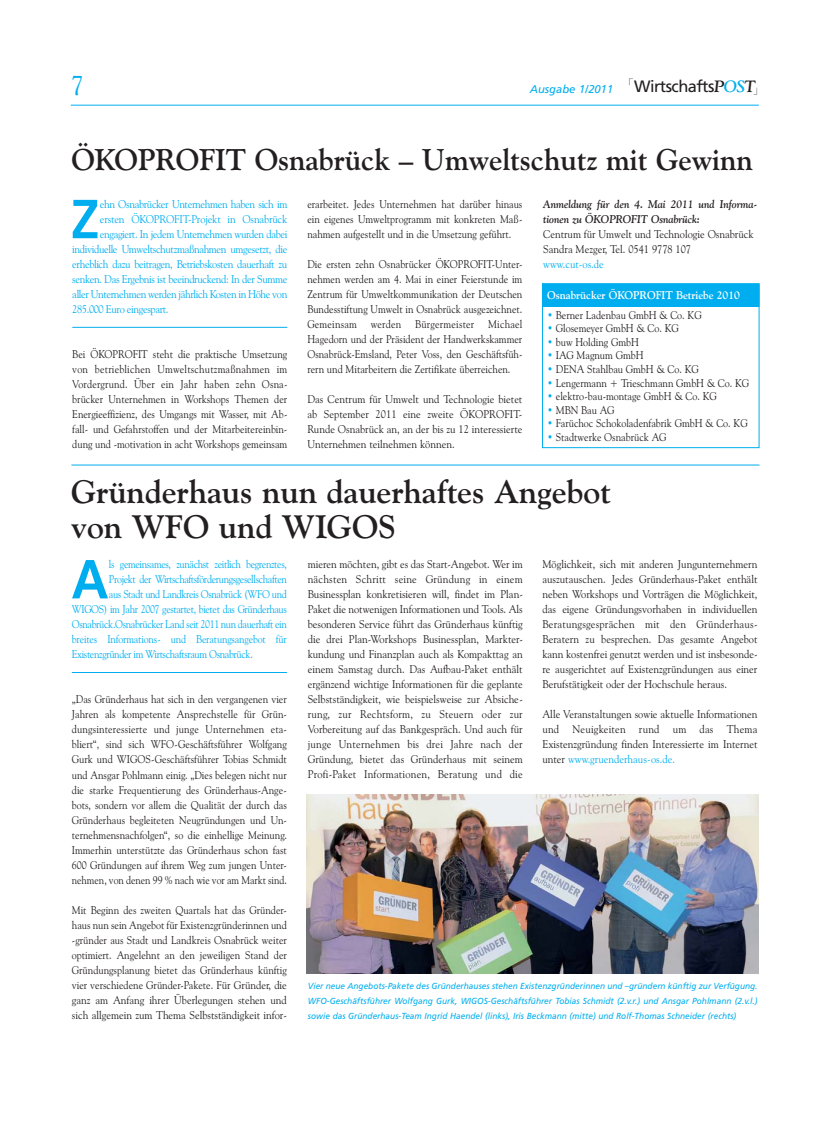
<style>
.page{position:relative;width:830px;height:1138px;background:#fff}
.page>*{position:absolute;margin:0;border:0;box-sizing:border-box;transform-origin:0 0}
.t1{font:700 54.88px "Frutiger";color:#00aeef;scale:.93 1}
.t2{font:700 32.5px/35px "Goudy Old Style BT";color:#231f20}
.t3{font:700 30px "Goudy Old Style BT";color:#231f20}
.t4{font:26.25px "Goudy Old Style BT";color:#00aeef}
.t5{font:16.38px "Frutiger";letter-spacing:-.035em;color:#231f20}
.t6{font:11.25px/15px "Goudy Old Style BT";color:#231f20;text-align:justify;scale:.9 1}
.t7{font:11.25px/15px "Goudy Old Style BT";color:#231f20;text-align:justify;scale:.93 1}
.t8{font:11.25px "Goudy Old Style BT";letter-spacing:-.035em;color:#00aeef;scale:.93 1}
.t9{font:11.25px "Goudy Old Style BT";letter-spacing:-.035em;color:#00aeef;scale:.89 1}
.t10{font:italic 700 11.25px/15px "Goudy Old Style BT";color:#231f20;scale:.93 1}
.t11{font:11.25px "Goudy Old Style BT";letter-spacing:-.015em;color:#00aeef;scale:.89 1}
.t12{font:11.25px "Goudy Old Style BT";letter-spacing:-.015em;color:#00aeef;scale:.93 1}
.t13{font:700 11.25px "Goudy Old Style BT";color:#fff;scale:.95 1}
.t14{font:italic 11.25px "Frutiger";color:#00aeef}
.t15{font:11.25px "Goudy Old Style BT";color:#00aeef;scale:.93 1}
.t16{font:italic 8.75px/15px "Frutiger";color:#00aeef;text-align:justify;scale:.95 1}
.s1{font-family:"Goudy Old Style BT";font-weight:700;font-style:italic}
.s2{font-family:"Goudy Old Style BT";font-weight:700;font-style:italic;color:#00aeef}
.s3{color:#00aeef}
</style>
<div class="page">
<hr style="left:71px;top:105px;width:687px;height:1px;background:#00aeef">
<hr style="left:72px;top:327px;width:215px;height:1px;background:#00aeef">
<hr style="left:71px;top:464px;width:688px;height:1px;background:#00aeef">
<hr style="left:72px;top:672px;width:215px;height:1px;background:#00aeef">
<div style="left:542px;top:283px;width:217px;height:165px;border:1px solid #00aeef"></div>
<div style="left:542px;top:284px;width:216px;height:22px;background:#00aeef"></div>
<div style="left:542px;top:284px;width:217px;height:23px;border:1px solid #00aeef"></div>
<img style="left:306px;top:794px;width:452px;height:179px">
<h3 class="t4" style="left:71px;top:75px;width:14px">7</h3>
<p class="t14" style="left:529px;top:84px;width:85px">Ausgabe 1/2011</p>
<h3 class="t5" style="left:633px;top:80px;width:123px">Wirtschafts<span class="s1">P</span><span class="s2">OS</span><span class="s1">T</span></h3>
<h3 class="t3" style="left:71px;top:147px;width:682px">ÖKOPROFIT Osnabrück – Umweltschutz mit Gewinn</h3>
<p class="t6" style="left:307px;top:198px;width:240px">erarbeitet. Jedes Unternehmen hat darüber hinaus ein eigenes Umweltprogramm mit konkreten Maß&shy;nahmen aufgestellt und in die Umsetzung geführt.</p>
<p class="t6" style="left:307px;top:258px;width:240px">Die ersten zehn Osnabrücker ÖKOPROFIT-Unter&shy;nehmen werden am 4. Mai in einer Feierstunde im Zentrum für Umweltkommunikation der Deutschen Bundesstiftung Umwelt in Osnabrück ausgezeichnet.<br>Gemeinsam werden Bürgermeister Michael Hagedorn und der Präsident der Handwerkskammer Osnabrück-Emsland, Peter Voss, den Geschäftsfüh&shy;rern und Mitarbeitern die Zertifikate überreichen.</p>
<p class="t7" style="left:307px;top:393px;width:233px">Das Centrum für Umwelt und Technologie bietet ab September 2011 eine zweite ÖKOPROFIT-Runde Osnabrück an, an der bis zu 12 interessierte Unternehmen teilnehmen können.</p>
<h1 class="t1" style="left:71px;top:197px;width:32px">Z</h1>
<p class="t8" style="left:100px;top:200px;width:203px">ehn Osnabrücker Unternehmen haben sich im</p>
<p class="t10" style="left:543px;top:198px;width:231px">Anmeldung für den 4. Mai 2011 und Informa&shy;tionen zu ÖKOPROFIT Osnabrück:</p>
<p class="t7" style="left:543px;top:228px;width:228px">Centrum für Umwelt und Technologie Osnabrück<br>Sandra Mezger, Tel. 0541 9778 107</p>
<p class="t15" style="left:543px;top:260px;width:67px">www.cut-os.de</p>
<p class="t13" style="left:547px;top:290px;width:204px">Osnabrücker ÖKOPROFIT Betriebe 2010</p>
<p class="t6" style="left:547px;top:308px;width:173px"><span class="s3">•</span> Berner Ladenbau GmbH &amp; Co. KG</p>
<p class="t6" style="left:547px;top:322px;width:148px"><span class="s3">•</span> Glosemeyer GmbH &amp; Co. KG</p>
<p class="t6" style="left:547px;top:335px;width:104px"><span class="s3">•</span> buw Holding GmbH</p>
<p class="t6" style="left:547px;top:349px;width:109px"><span class="s3">•</span> IAG Magnum GmbH</p>
<p class="t6" style="left:547px;top:362px;width:170px"><span class="s3">•</span> DENA Stahlbau GmbH &amp; Co. KG</p>
<p class="t6" style="left:547px;top:376px;width:226px"><span class="s3">•</span> Lengermann + Trieschmann GmbH &amp; Co. KG</p>
<p class="t6" style="left:547px;top:389px;width:190px"><span class="s3">•</span> elektro-bau-montage GmbH &amp; Co. KG</p>
<p class="t6" style="left:547px;top:403px;width:76px"><span class="s3">•</span> MBN Bau AG</p>
<p class="t6" style="left:547px;top:416px;width:224px"><span class="s3">•</span> Farüchoc Schokoladenfabrik GmbH &amp; Co. KG</p>
<p class="t6" style="left:547px;top:430px;width:134px"><span class="s3">•</span> Stadtwerke Osnabrück AG</p>
<p class="t12" style="left:100px;top:215px;width:203px">ersten ÖKOPROFIT-Projekt in Osnabrück</p>
<p class="t8" style="left:100px;top:230px;width:203px">engagiert. In jedem Unternehmen wurden dabei</p>
<p class="t8" style="left:72px;top:245px;width:232px">individuelle Umweltschutzmaßnahmen umgesetzt, die</p>
<p class="t8" style="left:72px;top:260px;width:232px">erheblich dazu beitragen, Betriebskosten dauerhaft zu</p>
<p class="t8" style="left:72px;top:275px;width:232px">senken. Das Ergebnis ist beeindruckend: In der Summe</p>
<p class="t8" style="left:72px;top:290px;width:232px">aller Unternehmen werden jährlich Kosten in Höhe von</p>
<p class="t8" style="left:72px;top:305px;width:105px">285.000 Euro eingespart.</p>
<p class="t6" style="left:72px;top:348px;width:240px">Bei ÖKOPROFIT steht die praktische Umsetzung von betrieblichen Umweltschutzmaßnahmen im Vordergrund. Über ein Jahr haben zehn Osna&shy;brücker Unternehmen in Workshops Themen der Energieeffizienz, des Umgangs mit Wasser, mit Ab&shy;fall- und Gefahrstoffen und der Mitarbeitereinbin&shy;dung und -motivation in acht Workshops gemeinsam</p>
<h2 class="t2" style="left:71px;top:477px;width:540px">Gründerhaus nun dauerhaftes Angebot von WFO und WIGOS</h2>
<h1 class="t1" style="left:71px;top:557px;width:41px">A</h1>
<p class="t9" style="left:109px;top:560px;width:201px">ls gemeinsames, zunächst zeitlich begrenztes,</p>
<p class="t7" style="left:307px;top:558px;width:233px">mieren möchten, gibt es das Start-Angebot. Wer im nächsten Schritt seine Gründung in einem Businessplan konkretisieren will, findet im Plan-Paket die notwenigen Informationen und Tools. Als besonderen Service führt das Gründerhaus künftig die drei Plan-Workshops Businessplan, Markter&shy;kundung und Finanzplan auch als Kompakttag an einem Samstag durch. Das Aufbau-Paket enthält ergänzend wichtige Informationen für die geplante Selbstständigkeit, wie beispielsweise zur Absiche&shy;rung, zur Rechtsform, zu Steuern oder zur Vorbereitung auf das Bankgespräch. Und auch für junge Unternehmen bis drei Jahre nach der Gründung, bietet das Gründerhaus mit seinem Profi-Paket Informationen, Beratung und die</p>
<p class="t7" style="left:542px;top:558px;width:233px">Möglichkeit, sich mit anderen Jungunternehmern auszutauschen. Jedes Gründerhaus-Paket enthält neben Workshops und Vorträgen die Möglichkeit, das eigene Gründungsvorhaben in individuellen Beratungsgesprächen mit den Gründerhaus-Beratern zu besprechen. Das gesamte Angebot kann kostenfrei genutzt werden und ist insbesonde&shy;re ausgerichtet auf Existenzgründungen aus einer Berufstätigkeit oder der Hochschule heraus.</p>
<p class="t9" style="left:109px;top:575px;width:201px">Projekt der Wirtschaftsförderungsgesellschaften</p>
<p class="t9" style="left:109px;top:590px;width:201px">aus Stadt und Landkreis Osnabrück (WFO und</p>
<p class="t9" style="left:72px;top:605px;width:243px">WIGOS) im Jahr 2007 gestartet, bietet das Gründerhaus</p>
<p class="t9" style="left:72px;top:620px;width:243px">Osnabrück.Osnabrücker Land seit 2011 nun dauerhaft ein</p>
<p class="t11" style="left:72px;top:635px;width:243px">breites Informations- und Beratungsangebot für</p>
<p class="t9" style="left:72px;top:650px;width:205px">Existenzgründer im Wirtschaftsraum Osnabrück.</p>
<p class="t6" style="left:72px;top:693px;width:240px">„Das Gründerhaus hat sich in den vergangenen vier Jahren als kompetente Ansprechstelle für Grün&shy;dungsinteressierte und junge Unternehmen eta&shy;bliert“, sind sich WFO-Geschäftsführer Wolfgang Gurk und WIGOS-Geschäftsführer Tobias Schmidt und Ansgar Pohlmann einig. „Dies belegen nicht nur die starke Frequentierung des Gründerhaus-Ange&shy;bots, sondern vor allem die Qualität der durch das Gründerhaus begleiteten Neugründungen und Un&shy;ternehmensnachfolgen“, so die einhellige Meinung.<br>Immerhin unterstützte das Gründerhaus schon fast 600 Gründungen auf ihrem Weg zum jungen Unter&shy;nehmen, von denen 99 % nach wie vor am Markt sind.</p>
<p class="t6" style="left:72px;top:903px;width:240px">Mit Beginn des zweiten Quartals hat das Gründer&shy;haus nun sein Angebot für Existenzgründerinnen und -gründer aus Stadt und Landkreis Osnabrück weiter optimiert. Angelehnt an den jeweiligen Stand der Gründungsplanung bietet das Gründerhaus künftig vier verschiedene Gründer-Pakete. Für Gründer, die ganz am Anfang ihrer Überlegungen stehen und sich allgemein zum Thema Selbstständigkeit infor-</p>
<p class="t7" style="left:542px;top:708px;width:233px">Alle Veranstaltungen sowie aktuelle Informationen und Neuigkeiten rund um das Thema Existenzgründung finden Interessierte im Internet unter <span class="s3">www.gruenderhaus-os.de.</span></p>
<p class="t16" style="left:308px;top:978px;width:474px">Vier neue Angebots-Pakete des Gründerhauses stehen Existenzgründerinnen und –gründern künftig zur Verfügung.<br>WFO-Geschäftsführer Wolfgang Gurk, WIGOS-Geschäftsführer Tobias Schmidt (2.v.r.) und Ansgar Pohlmann (2.v.l.) sowie das Gründerhaus-Team Ingrid Haendel (links), Iris Beckmann (mitte) und Rolf-Thomas Schneider (rechts)</p>
</div>
